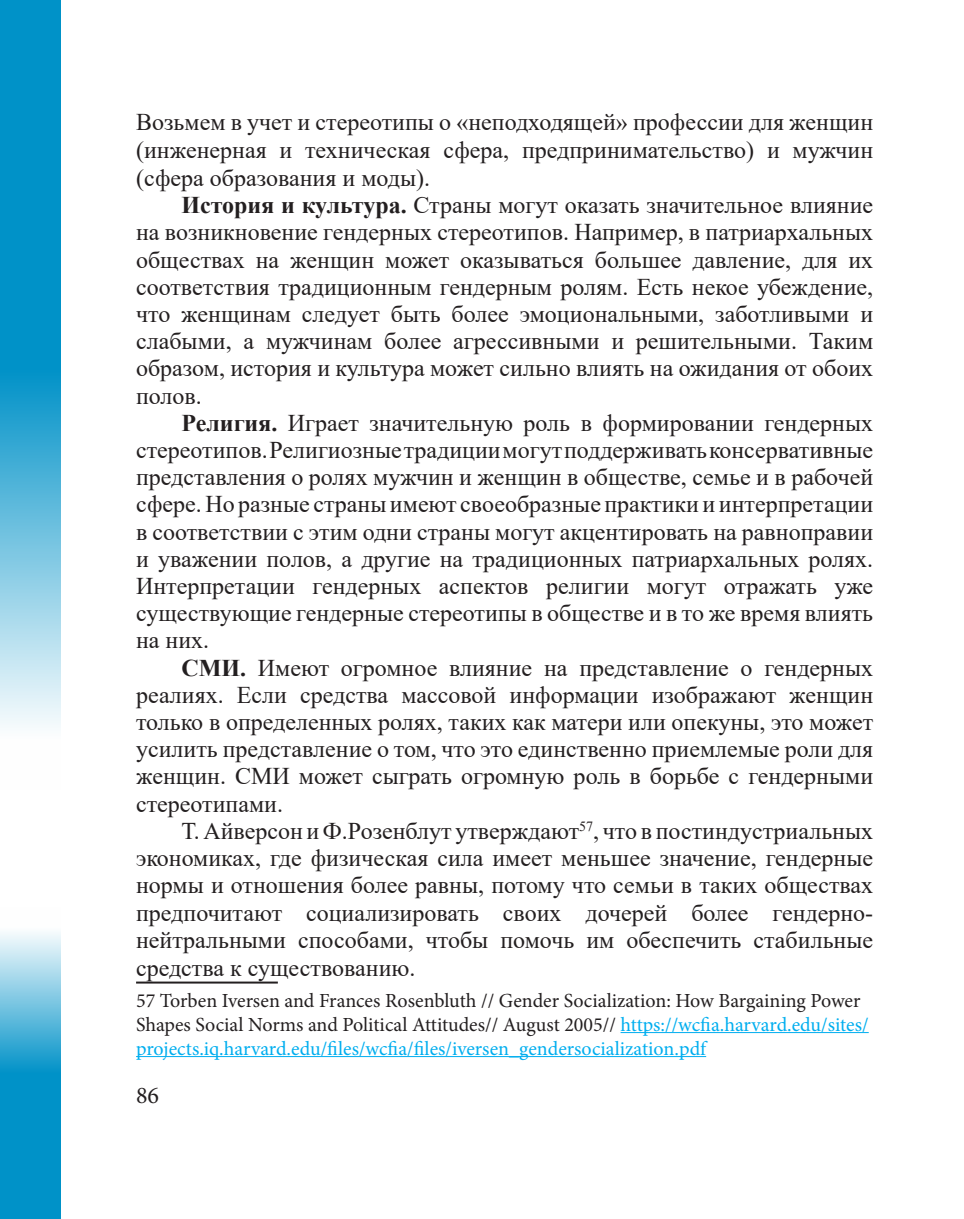
<style>
.page{position:relative;width:964px;height:1219px;background:#fff}
.page>*{position:absolute;margin:0;border:0;box-sizing:border-box;transform-origin:0 0}
.t1{font:24px/27.2px "Times New Roman";color:#231f20;text-align:justify}
.t2{font:24px "Minion Pro";color:#231f20}
.сноска{font:20px/24px "Minion Pro";color:#231f20}
.s1{font-weight:700}
.s2{color:#00aeef}
</style>
<div class="page">
<svg style="left:0;top:932px;width:60px;height:287px;background:#3cabd4"></svg>
<svg style="left:0;top:0;width:60px;height:727px;background:#3cabd4"></svg>
<hr style="left:136px;top:981px;width:142px;height:2px;background:#231f20">
<hr style="left:620px;top:1032px;width:249px;height:1px;background:#00aeef">
<hr style="left:136px;top:1056px;width:570px;height:1px;background:#00aeef">
<p class="t1" style="left:136px;top:107px;width:739px;line-height:28px">Возьмем в учет и стереотипы о «неподходящей» профессии для женщин (инженерная и техническая сфера, предпринимательство) и мужчин (сфера образования и моды).</p>
<p class="t1" style="left:136px;top:191px;width:739px;text-indent:45px"><span class="s1">История и культура.</span> Страны могут оказать значительное влияние на возникновение гендерных стереотипов. Например, в патриархальных обществах на женщин может оказываться большее давление, для их соответствия традиционным гендерным ролям. Есть некое убеждение, что женщинам следует быть более эмоциональными, заботливыми и слабыми, а мужчинам более агрессивными и решительными. Таким образом, история и культура может сильно влиять на ожидания от обоих полов.</p>
<p class="t1" style="left:136px;top:408px;width:739px;text-indent:45px"><span class="s1">Религия.</span> Играет значительную роль в формировании гендерных стереотипов. Религиозные традиции могут поддерживать консервативные представления о ролях мужчин и женщин в обществе, семье и в рабочей сфере. Но разные страны имеют своеобразные практики и интерпретации в соответствии с этим одни страны могут акцентировать на равноправии и уважении полов, а другие на традиционных патриархальных ролях.<br>Интерпретации гендерных аспектов религии могут отражать уже существующие гендерные стереотипы в обществе и в то же время влиять на них.</p>
<p class="t1" style="left:136px;top:653px;width:739px;text-indent:45px"><span class="s1">СМИ.</span> Имеют огромное влияние на представление о гендерных реалиях. Если средства массовой информации изображают женщин только в определенных ролях, таких как матери или опекуны, это может усилить представление о том, что это единственно приемлемые роли для женщин. СМИ может сыграть огромную роль в борьбе с гендерными стереотипами.</p>
<p class="t1" style="left:136px;top:816px;width:739px;text-indent:45px">Т. Айверсон и Ф.Розенблут утверждают<sup>57</sup>, что в постиндустриальных экономиках, где физическая сила имеет меньшее значение, гендерные нормы и отношения более равны, потому что семьи в таких обществах предпочитают социализировать своих дочерей более гендерно&shy;нейтральными способами, чтобы помочь им обеспечить стабильные средства к существованию.</p>
<p class="сноска" style="left:136px;top:988px;width:734px">57 Torben Iversen and Frances Rosenbluth // Gender Socialization: How Bargaining Power<br>Shapes Social Norms and Political Attitudes// August 2005// <span class="s2">https://wcfia.harvard.edu/sites/ projects.iq.harvard.edu/files/wcfia/files/iversen_gendersocialization.pdf</span></p>
<p class="t2" style="left:136px;top:1079px;width:25px">86</p>
</div>
